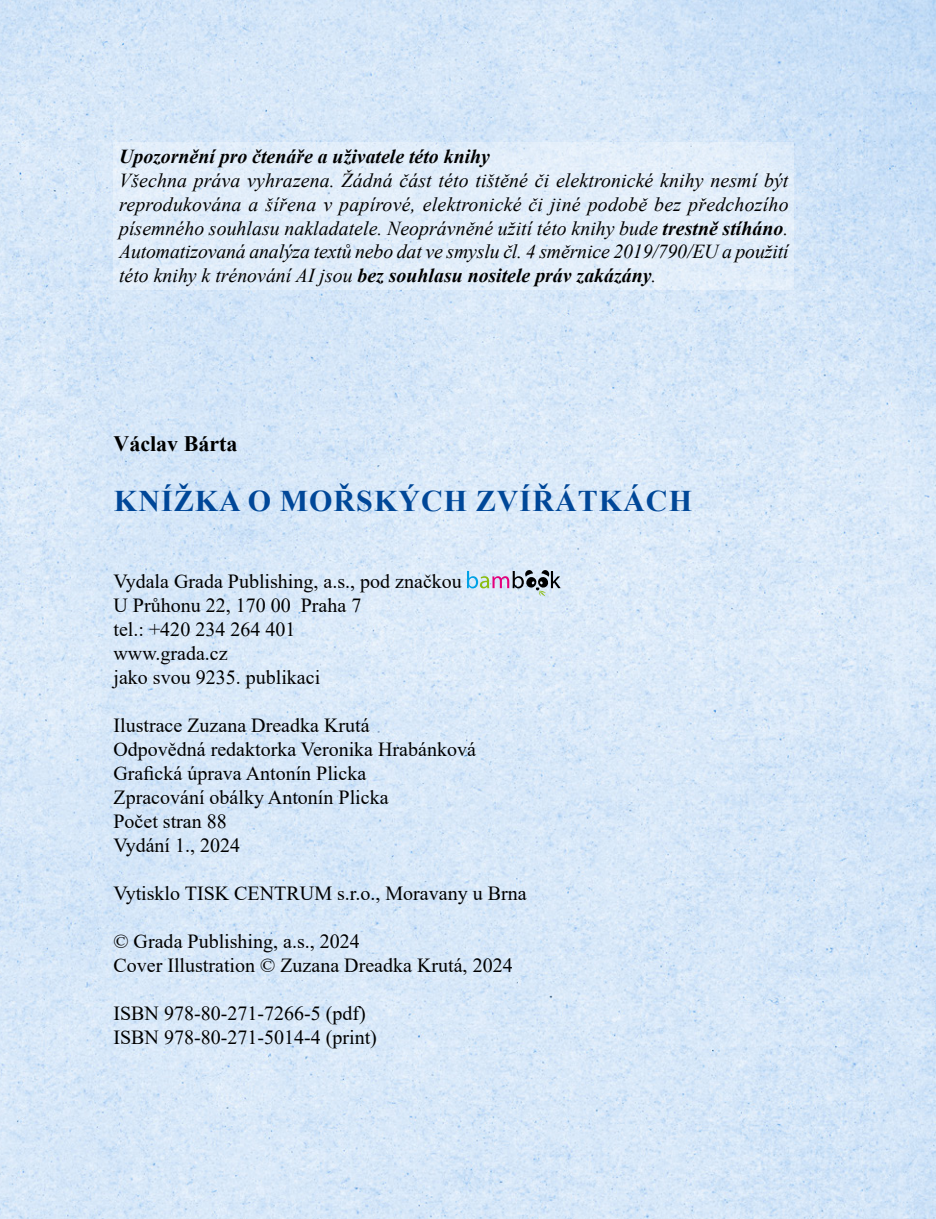
<style>
.page{position:relative;width:936px;height:1219px;background:#fff}
.page>*{position:absolute;margin:0;border:0;box-sizing:border-box;transform-origin:0 0}
.t1{font:700 30px "Times New Roman";letter-spacing:.035em;color:#004798}
.t2{font:700 22px "Times New Roman";color:#000}
.t3{font:20px/24px "Times New Roman";color:#000}
.t4{font:italic 19.8px/23.8px "Times New Roman";letter-spacing:-.01em;color:#000;text-align:justify}
.t5{font:italic 700 19.8px "Times New Roman";color:#000}
.s1{font-weight:700}
</style>
<div class="page">
<img style="left:0;top:0;width:935px;height:1219px">
<svg style="left:467px;top:570px;width:93px;height:26px;background:#b1bac7"></svg>
<div style="left:113px;top:142px;width:681px;height:148px;background:#e2eefa"></div>
<p class="t5" style="left:119px;top:143px;width:372px">Upozornění pro čtenáře a uživatele této knihy</p>
<p class="t4" style="left:119px;top:168px;width:671px">Všechna práva vyhrazena. Žádná část této tištěné či elektronické knihy nesmí být reprodukována a šířena v papírové, elektronické či jiné podobě bez předchozího písemného souhlasu nakladatele. Neoprávněné užití této knihy bude <span class="s1">trestně stíháno</span>.<br>Automatizovaná analýza textů nebo dat ve smyslu čl. 4 směrnice 2019/790/EU a použití této knihy k trénování AI jsou <span class="s1">bez souhlasu nositele práv zakázány</span>.</p>
<p class="t2" style="left:113px;top:428px;width:126px">Václav Bárta</p>
<h1 class="t1" style="left:114px;top:479px;width:579px">KNÍŽKA O MOŘSKÝCH ZVÍŘÁTKÁCH</h1>
<p class="t3" style="left:113px;top:569px;width:350px">Vydala Grada Publishing, a.s., pod značkou<br>U Průhonu 22, 170 00 Praha 7<br>tel.: +420 234 264 401<br>www.grada.cz<br>jako svou 9235. publikaci</p>
<p class="t3" style="left:113px;top:713px;width:364px">Ilustrace Zuzana Dreadka Krutá<br>Odpovědná redaktorka Veronika Hrabánková<br>Grafická úprava Antonín Plicka<br>Zpracování obálky Antonín Plicka<br>Počet stran 88<br>Vydání 1., 2024</p>
<p class="t3" style="left:113px;top:881px;width:414px">Vytisklo TISK CENTRUM s.r.o., Moravany u Brna</p>
<p class="t3" style="left:113px;top:929px;width:400px">© Grada Publishing, a.s., 2024<br>Cover Illustration © Zuzana Dreadka Krutá, 2024</p>
<p class="t3" style="left:113px;top:1001px;width:265px">ISBN 978-80-271-7266-5 (pdf)<br>ISBN 978-80-271-5014-4 (print)</p>
</div>
